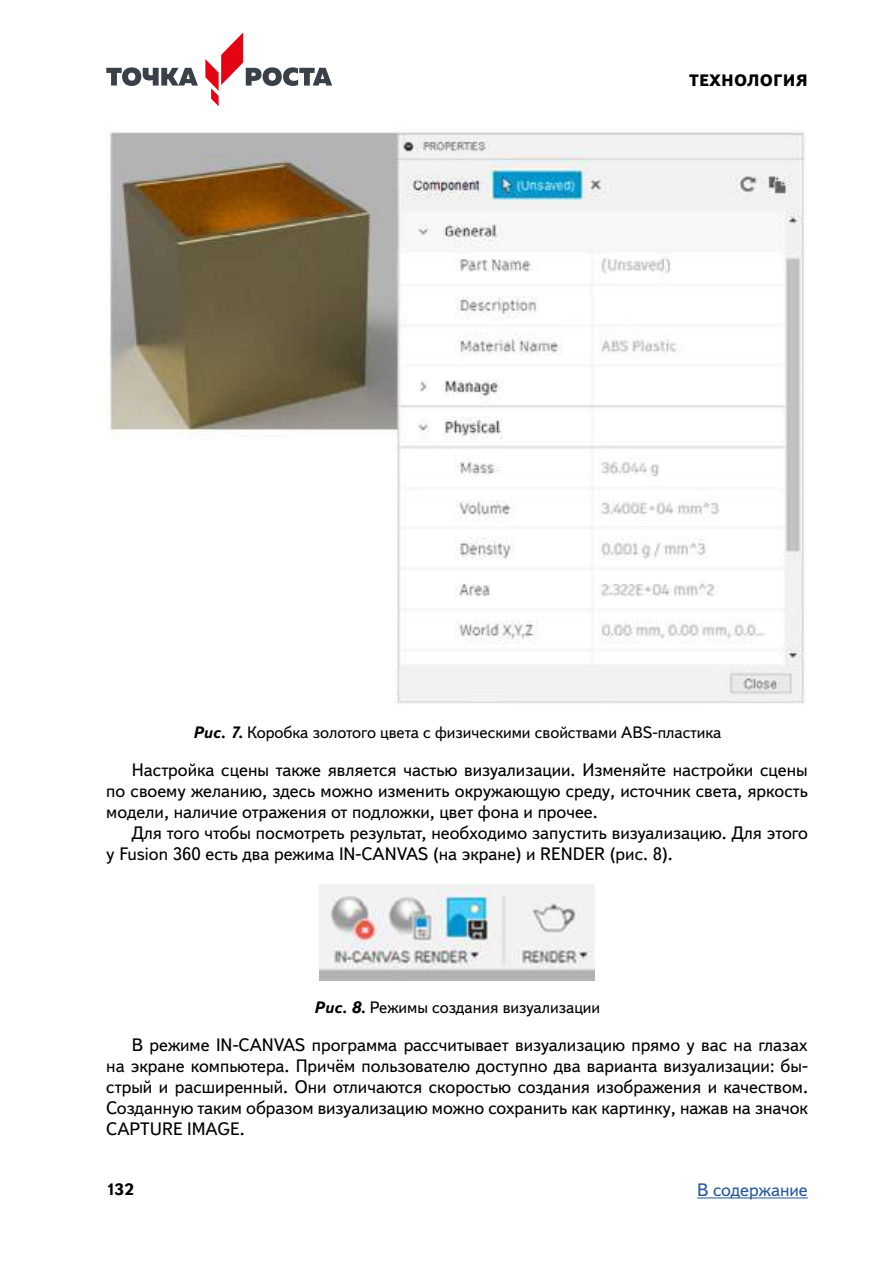
<style>
.page{position:relative;width:893px;height:1263px;background:#fff}
.page>*{position:absolute;margin:0;border:0;box-sizing:border-box;transform-origin:0 0}
.t1{font:18px/21px "Textbook New";color:#000}
.t2{font:18px "Textbook New";color:#265a9b}
.t3{font:16.5px "Textbook New";color:#000}
.t4{font:800 16.5px "Textbook New";letter-spacing:.01em;color:#000}
.t5{font:700 16.5px "Textbook New";color:#000}
.s1{font-weight:700;font-style:italic}
</style>
<div class="page">
<svg style="left:106px;top:67px;width:92px;height:19px"></svg>
<svg style="left:205px;top:32px;width:127px;height:74px"></svg>
<hr style="left:697px;top:1197px;width:111px;height:1px;background:#265a9b">
<img style="left:109px;top:131px;width:695px;height:573px">
<img style="left:319px;top:885px;width:276px;height:95px">
<p class="t4" style="left:689px;top:70px;width:120px">ТЕХНОЛОГИЯ</p>
<p class="t3" style="left:193px;top:722px;width:530px"><span class="s1">Рис. 7.</span> Коробка золотого цвета с физическими свойствами ABS-пластика</p>
<p class="t1" style="left:106px;top:759px;width:703px;text-align:justify;text-indent:26px">Настройка сцены также является частью визуализации. Изменяйте настройки сцены по своему желанию, здесь можно изменить окружающую среду, источник света, яркость модели, наличие отражения от подложки, цвет фона и прочее.</p>
<p class="t1" style="left:106px;top:822px;width:703px;text-indent:26px">Для того чтобы посмотреть результат, необходимо запустить визуализацию. Для этого у Fusion 360 есть два режима IN-CANVAS (на экране) и RENDER (рис. 8).</p>
<p class="t3" style="left:314px;top:997px;width:288px"><span class="s1">Рис. 8.</span> Режимы создания визуализации</p>
<p class="t1" style="left:106px;top:1034px;width:703px;text-indent:26px">В режиме IN-CANVAS программа рассчитывает визуализацию прямо у вас на глазах на экране компьютера. Причём пользователю доступно два варианта визуализации: бы&shy;стрый и расширенный. Они отличаются скоростью создания изображения и качеством.<br>Созданную таким образом визуализацию можно сохранить как картинку, нажав на значок CAPTURE IMAGE.</p>
<p class="t5" style="left:106px;top:1179px;width:29px">132</p>
<p class="t2" style="left:697px;top:1179px;width:112px">В содержание</p>
</div>
